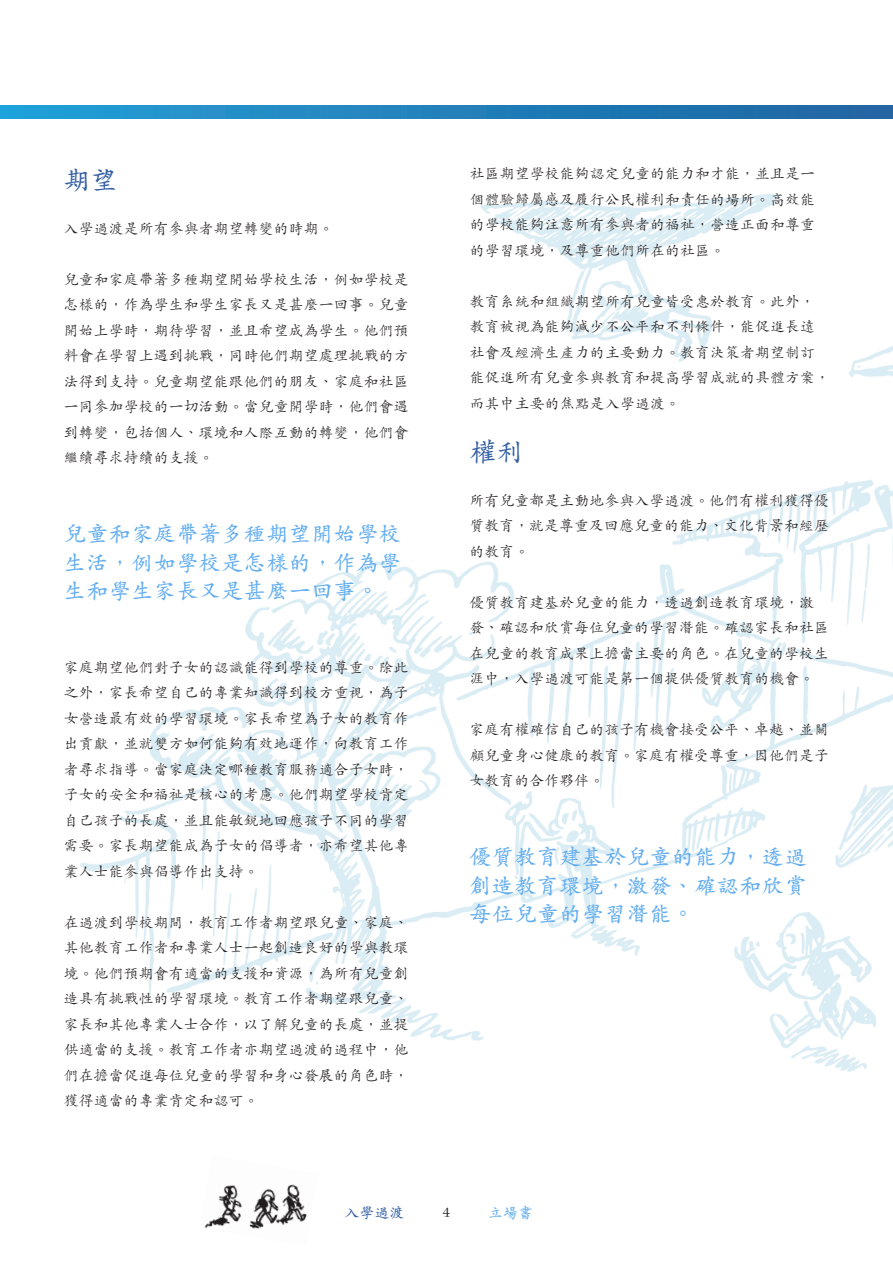
<style>
.page{position:relative;width:893px;height:1263px;background:#fff}
.page>*{position:absolute;margin:0;border:0;box-sizing:border-box;transform-origin:0 0}
.t1{font:600 27px "M Kai HK";color:#3560a5}
.t2{font:600 22.5px/28.5px "M Kai HK";color:#62adf0;text-align:justify}
.t3{font:500 15px/25.5px "M Kai HK";color:#231f20;text-align:justify}
.t4{font:600 15px "M Kai HK";color:#3560a5}
.t5{font:600 15px "M Kai HK";color:#61adeb}
.t6{font:600 15px "M Kai HK";color:#231f20}
</style>
<div class="page">
<img style="left:80px;top:194px;width:813px;height:878px">
<img style="left:0;top:106px;width:892px;height:12px">
<img style="left:204px;top:1184px;width:103px;height:45px">
<p class="t1" style="left:64px;top:161px;width:55px">期望</p>
<p class="t3" style="left:64px;top:215px;width:271px">入學過渡是所有參與者期望轉變的時期。</p>
<p class="t3" style="left:64px;top:266px;width:347px">兒童和家庭帶著多種期望開始學校生活，例如學校是怎樣的，作為學生和學生家長又是甚麼一回事。兒童開始上學時，期待學習，並且希望成為學生。他們預料會在學習上遇到挑戰，同時他們期望處理挑戰的方法得到支持。兒童期望能跟他們的朋友、家庭和社區一同參加學校的一切活動。當兒童開學時，他們會遇到轉變，包括個人、環境和人際互動的轉變，他們會繼續尋求持續的支援。</p>
<p class="t2" style="left:64px;top:518px;width:339px">兒童和家庭帶著多種期望開始學校生活，例如學校是怎樣的，作為學生和學生家長又是甚麼一回事。</p>
<p class="t3" style="left:64px;top:653px;width:347px">家庭期望他們對子女的認識能得到學校的尊重。除此之外，家長希望自己的專業知識得到校方重視，為子女營造最有效的學習環境。家長希望為子女的教育作出貢獻，並就雙方如何能夠有效地運作，向教育工作者尋求指導。當家庭決定哪種教育服務適合子女時，子女的安全和福祉是核心的考慮。他們期望學校肯定自己孩子的長處，並且能敏銳地回應孩子不同的學習需要。家長期望能成為子女的倡導者，亦希望其他專業人士能參與倡導作出支持。</p>
<p class="t3" style="left:64px;top:908px;width:347px">在過渡到學校期間，教育工作者期望跟兒童、家庭、其他教育工作者和專業人士一起創造良好的學與教環境。他們預期會有適當的支援和資源，為所有兒童創造具有挑戰性的學習環境。教育工作者期望跟兒童、家長和其他專業人士合作，以了解兒童的長處，並提供適當的支援。教育工作者亦期望過渡的過程中，他們在擔當促進每位兒童的學習和身心發展的角色時，獲得適當的專業肯定和認可。</p>
<p class="t3" style="left:470px;top:160px;width:346px">社區期望學校能夠認定兒童的能力和才能，並且是一個體驗歸屬感及履行公民權利和責任的場所。高效能的學校能夠注意所有參與者的福祉，營造正面和尊重的學習環境，及尊重他們所在的社區。</p>
<p class="t3" style="left:470px;top:288px;width:361px;text-align:left">教育系統和組織期望所有兒童皆受惠於教育。此外，教育被視為能夠減少不公平和不利條件，能促進長遠社會及經濟生產力的主要動力。教育決策者期望制訂能促進所有兒童參與教育和提高學習成就的具體方案，而其中主要的焦點是入學過渡。</p>
<p class="t1" style="left:470px;top:433px;width:55px">權利</p>
<p class="t3" style="left:469px;top:486px;width:361px">所有兒童都是主動地參與入學過渡。他們有權利獲得優質教育，就是尊重及回應兒童的能力、文化背景和經歷的教育。</p>
<p class="t3" style="left:469px;top:588px;width:361px;text-align:left">優質教育建基於兒童的能力，透過創造教育環境，激發、確認和欣賞每位兒童的學習潛能。確認家長和社區在兒童的教育成果上擔當主要的角色。在兒童的學校生涯中，入學過渡可能是第一個提供優質教育的機會。</p>
<p class="t3" style="left:469px;top:716px;width:361px">家庭有權確信自己的孩子有機會接受公平、卓越、並關顧兒童身心健康的教育。家庭有權受尊重，因他們是子女教育的合作夥伴。</p>
<p class="t2" style="left:469px;top:841px;width:339px">優質教育建基於兒童的能力，透過創造教育環境，激發、確認和欣賞每位兒童的學習潛能。</p>
<p class="t4" style="left:344px;top:1202px;width:61px">入學過渡</p>
<p class="t6" style="left:443px;top:1202px;width:9px">4</p>
<p class="t5" style="left:488px;top:1202px;width:46px">立場書</p>
</div>
